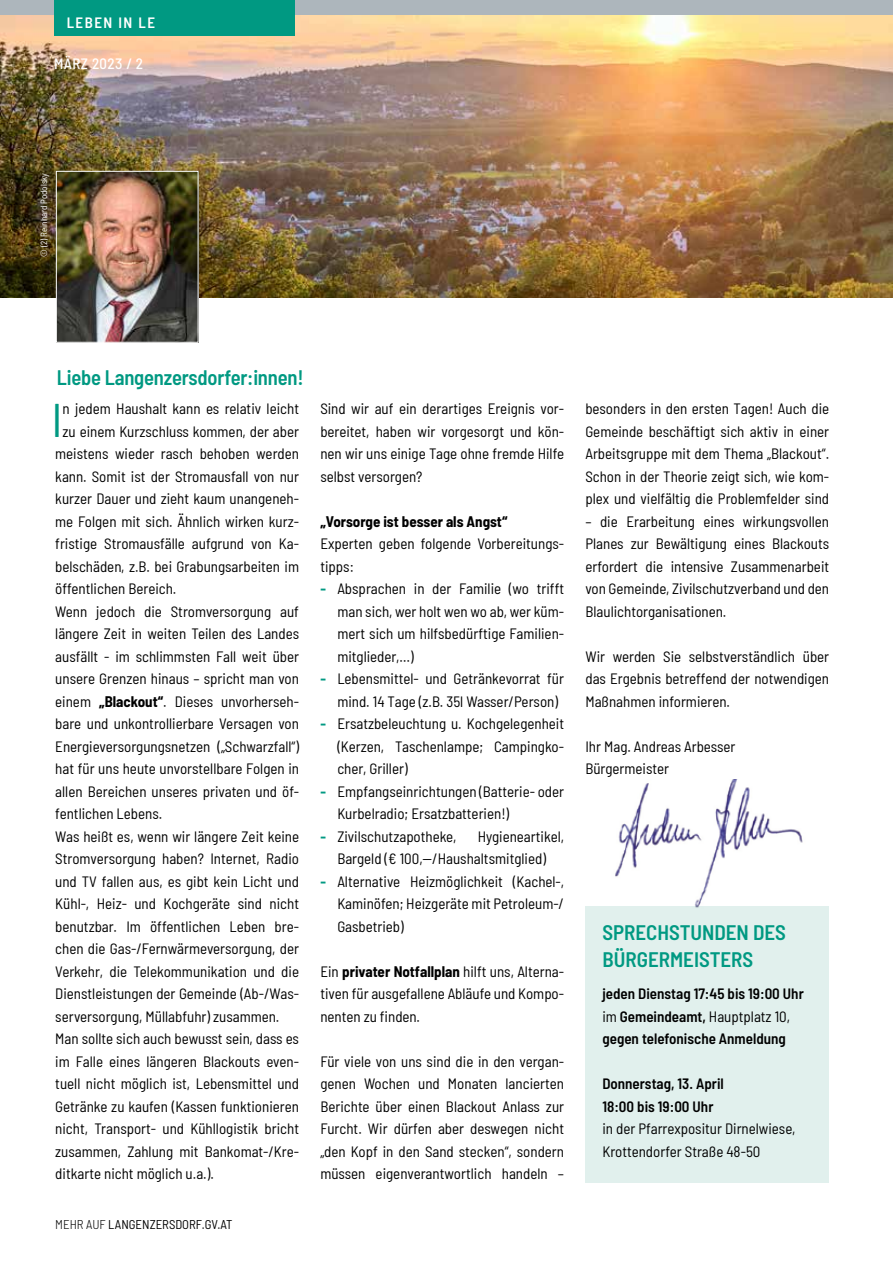
<style>
.page{position:relative;width:893px;height:1263px;background:#fff}
.page>*{position:absolute;margin:0;border:0;box-sizing:border-box;transform-origin:0 0}
.t1{font:semi-condensed 47.1px "Barlow";color:#009982}
.t2{font:600 semi-condensed 21px/27px "Barlow";letter-spacing:-.005em;color:#009982}
.t3{font:semi-condensed 15px/22.5px "Barlow";color:#000;text-align:justify}
.t4{font:600 semi-condensed 15px/22.5px "Barlow";color:#000}
.t5{font:700 semi-condensed 15px "Barlow";color:#000}
.t6{font:500 semi-condensed 15px "Barlow";letter-spacing:.03em;color:#fff}
.t7{font:600 semi-condensed 15px "Barlow";letter-spacing:.1em;color:#fff}
.t8{font:semi-condensed 12.75px "Barlow";color:#000}
.t9{font:semi-condensed 9px "Barlow";color:#fff}
.s1{font-weight:700}
.s2{font-weight:300}
.s3{font-weight:700;color:#009982}
.s4{font-weight:400}
</style>
<div class="page">
<img style="left:0;top:15px;width:893px;height:282px">
<img style="left:58px;top:173px;width:138px;height:168px">
<div style="left:56px;top:171px;width:142px;height:172px;border:1px solid #fff"></div>
<div style="left:0;top:0;width:893px;height:15px;background:#adb6bc"></div>
<div style="left:54px;top:0;width:241px;height:35px;background:#009982"></div>
<div style="left:585px;top:906px;width:244px;height:276px;background:#e1f0ed"></div>
<img style="left:615px;top:780px;width:188px;height:128px">
<p class="t7" style="left:67px;top:12px;width:90px">LEBEN IN LE</p>
<p class="t6" style="left:54px;top:54px;width:90px">MÄRZ 2023 / 2</p>
<p class="t9" style="left:38px;top:257px;width:85px;rotate:-90deg">© (2) Reinhard Podolsky</p>
<h2 class="t2" style="left:57px;top:362px;width:248px">Liebe Langenzersdorfer:innen!</h2>
<h1 class="t1" style="left:51px;top:386px;width:13px">I</h1>
<p class="t3" style="left:63px;top:396px;width:238px">n jedem Haushalt kann es relativ leicht</p>
<p class="t3" style="left:63px;top:419px;width:238px">zu einem Kurzschluss kommen, der aber</p>
<p class="t3" style="left:55px;top:441px;width:245px">meistens wieder rasch behoben werden</p>
<p class="t3" style="left:55px;top:464px;width:245px">kann. Somit ist der Stromausfall von nur</p>
<p class="t3" style="left:55px;top:486px;width:245px">kurzer Dauer und zieht kaum unangeneh-</p>
<p class="t3" style="left:55px;top:509px;width:245px">me Folgen mit sich. Ähnlich wirken kurz-</p>
<p class="t3" style="left:55px;top:531px;width:245px">fristige Stromausfälle aufgrund von Ka-</p>
<p class="t3" style="left:55px;top:554px;width:245px">belschäden, z.B. bei Grabungsarbeiten im</p>
<p class="t3" style="left:55px;top:576px;width:123px">öffentlichen Bereich.</p>
<p class="t3" style="left:55px;top:599px;width:245px">Wenn jedoch die Stromversorgung auf</p>
<p class="t3" style="left:55px;top:621px;width:245px">längere Zeit in weiten Teilen des Landes</p>
<p class="t3" style="left:55px;top:644px;width:245px">ausfällt - im schlimmsten Fall weit über</p>
<p class="t3" style="left:55px;top:666px;width:245px">unsere Grenzen hinaus – spricht man von</p>
<p class="t3" style="left:55px;top:689px;width:245px">einem <span class="s1">„Blackout“</span>. Dieses unvorherseh-</p>
<p class="t3" style="left:55px;top:711px;width:245px">bare und unkontrollierbare Versagen von</p>
<p class="t3" style="left:55px;top:734px;width:245px">Energieversorgungsnetzen („Schwarzfall“)</p>
<p class="t3" style="left:55px;top:756px;width:245px">hat für uns heute unvorstellbare Folgen in</p>
<p class="t3" style="left:55px;top:779px;width:245px">allen Bereichen unseres privaten und öf-</p>
<p class="t3" style="left:55px;top:801px;width:109px">fentlichen Lebens.</p>
<p class="t3" style="left:55px;top:824px;width:245px">Was heißt es, wenn wir längere Zeit keine</p>
<p class="t3" style="left:55px;top:846px;width:245px">Stromversorgung haben? Internet, Radio</p>
<p class="t3" style="left:55px;top:869px;width:245px">und TV fallen aus, es gibt kein Licht und</p>
<p class="t3" style="left:55px;top:891px;width:245px">Kühl-, Heiz- und Kochgeräte sind nicht</p>
<p class="t3" style="left:55px;top:914px;width:245px">benutzbar. Im öffentlichen Leben bre-</p>
<p class="t3" style="left:55px;top:936px;width:245px">chen die Gas-/Fernwärmeversorgung, der</p>
<p class="t3" style="left:55px;top:959px;width:245px">Verkehr, die Telekommunikation und die</p>
<p class="t3" style="left:55px;top:981px;width:245px">Dienstleistungen der Gemeinde (Ab-/Was-</p>
<p class="t3" style="left:55px;top:1004px;width:226px">serversorgung, Müllabfuhr) zusammen.</p>
<p class="t3" style="left:55px;top:1026px;width:245px">Man sollte sich auch bewusst sein, dass es</p>
<p class="t3" style="left:55px;top:1049px;width:245px">im Falle eines längeren Blackouts even-</p>
<p class="t3" style="left:55px;top:1071px;width:245px">tuell nicht möglich ist, Lebensmittel und</p>
<p class="t3" style="left:55px;top:1094px;width:245px">Getränke zu kaufen (Kassen funktionieren</p>
<p class="t3" style="left:55px;top:1116px;width:245px">nicht, Transport- und Kühllogistik bricht</p>
<p class="t3" style="left:55px;top:1139px;width:245px">zusammen, Zahlung mit Bankomat-/Kre-</p>
<p class="t3" style="left:55px;top:1161px;width:160px">ditkarte nicht möglich u.a.).</p>
<p class="t8" style="left:55px;top:1215px;width:179px"><span class="s2">MEHR AUF</span> LANGENZERSDORF.GV.AT</p>
<p class="t3" style="left:320px;top:396px;width:245px">Sind wir auf ein derartiges Ereignis vor&shy;bereitet, haben wir vorgesorgt und kön&shy;nen wir uns einige Tage ohne fremde Hilfe selbst versorgen?</p>
<p class="t5" style="left:320px;top:510px;width:189px">„Vorsorge ist besser als Angst“</p>
<p class="t3" style="left:320px;top:531px;width:245px">Experten geben folgende Vorbereitungs&shy;tipps:</p>
<p class="t3" style="left:337px;top:576px;width:228px;text-indent:-17px"><span class="s3">-</span> Absprachen in der Familie (wo trifft man sich, wer holt wen wo ab, wer küm&shy;mert sich um hilfsbedürftige Familien&shy;mitglieder,…)</p>
<p class="t3" style="left:337px;top:666px;width:228px;text-indent:-17px"><span class="s3">-</span> Lebensmittel- und Getränkevorrat für mind. 14 Tage (z.B. 35l Wasser/Person)</p>
<p class="t3" style="left:337px;top:711px;width:228px;text-indent:-17px"><span class="s3">-</span> Ersatzbeleuchtung u. Kochgelegenheit (Kerzen, Taschenlampe; Campingko&shy;cher, Griller)</p>
<p class="t3" style="left:337px;top:779px;width:228px;text-indent:-17px"><span class="s3">-</span> Empfangseinrichtungen (Batterie- oder<br>Kurbelradio; Ersatzbatterien!)</p>
<p class="t3" style="left:320px;top:824px;width:138px"><span class="s3">-</span> Zivilschutzapotheke,</p>
<p class="t3" style="left:337px;top:824px;width:228px;text-indent:140px">Hygieneartikel,<br>Bargeld (€ 100,--/Haushaltsmitglied)</p>
<p class="t3" style="left:337px;top:869px;width:228px;text-indent:-17px"><span class="s3">-</span> Alternative Heizmöglichkeit (Kachel-, Kaminöfen; Heizgeräte mit Petroleum-/ Gasbetrieb)</p>
<p class="t3" style="left:320px;top:959px;width:245px">Ein <span class="s1">privater Notfallplan</span> hilft uns, Alterna&shy;tiven für ausgefallene Abläufe und Kompo&shy;nenten zu finden.</p>
<p class="t3" style="left:320px;top:1049px;width:245px">Für viele von uns sind die in den vergan&shy;genen Wochen und Monaten lancierten Berichte über einen Blackout Anlass zur Furcht. Wir dürfen aber deswegen nicht „den Kopf in den Sand stecken“, sondern müssen eigenverantwortlich handeln –</p>
<p class="t3" style="left:585px;top:396px;width:245px">besonders in den ersten Tagen! Auch die Gemeinde beschäftigt sich aktiv in einer Arbeitsgruppe mit dem Thema „Blackout“.<br>Schon in der Theorie zeigt sich, wie kom&shy;plex und vielfältig die Problemfelder sind</p>
<p class="t3" style="left:585px;top:509px;width:245px">– die Erarbeitung eines wirkungsvollen Planes zur Bewältigung eines Blackouts erfordert die intensive Zusammenarbeit von Gemeinde, Zivilschutzverband und den Blaulichtorganisationen.</p>
<p class="t3" style="left:585px;top:644px;width:245px">Wir werden Sie selbstverständlich über das Ergebnis betreffend der notwendigen Maßnahmen informieren.</p>
<p class="t3" style="left:585px;top:734px;width:152px">Ihr Mag. Andreas Arbesser<br>Bürgermeister</p>
<h2 class="t2" style="left:602px;top:917px;width:185px">SPRECHSTUNDEN DES<br>BÜRGERMEISTERS</h2>
<p class="t4" style="left:602px;top:981px;width:203px">jeden Dienstag 17:45 bis 19:00 Uhr <span class="s4">im</span> Gemeindeamt, <span class="s4">Hauptplatz 10, </span>gegen telefonische Anmeldung</p>
<p class="t4" style="left:602px;top:1071px;width:123px">Donnerstag, 13. April<br>18:00 bis 19:00 Uhr</p>
<p class="t3" style="left:602px;top:1116px;width:195px">in der Pfarrexpositur Dirnelwiese,<br>Krottendorfer Straße 48-50</p>
</div>
